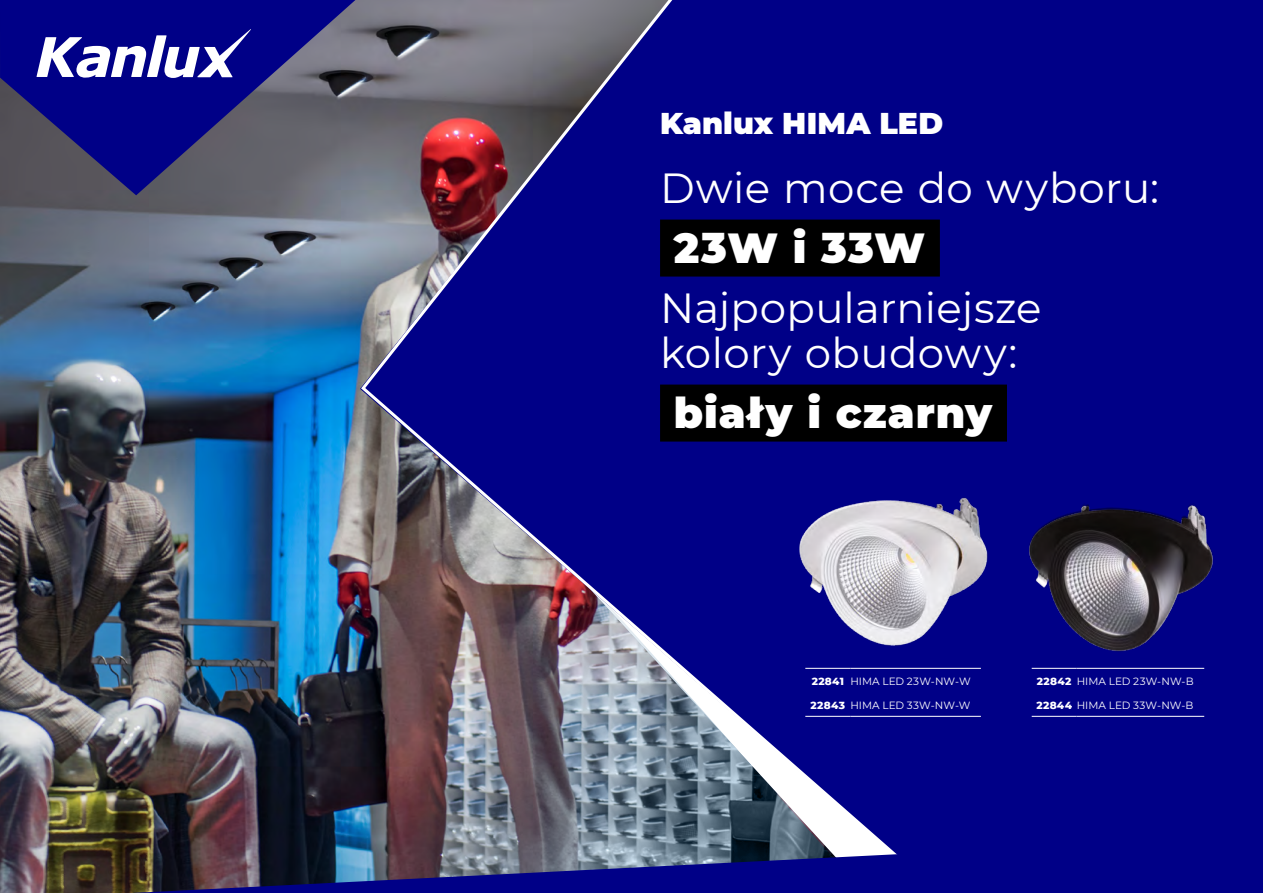
<style>
.page{position:relative;width:1263px;height:893px;background:#fff}
.page>*{position:absolute;margin:0;border:0;box-sizing:border-box;transform-origin:0 0}
.t1{font:42px/45px "Montserrat";letter-spacing:.01em;color:#fff}
.t2{font:900 42px "Montserrat";letter-spacing:.025em;color:#fff}
.t3{font:900 30px "Montserrat";letter-spacing:.005em;color:#fff}
.t4{font:10.5px "Montserrat";letter-spacing:.005em;color:#fff}
.s1{font-weight:800}
</style>
<div class="page">
<img style="left:0;top:0;width:359px;height:893px">
<div style="left:1011px;top:0;width:252px;height:836px;background:#000087"></div>
<svg style="left:0;top:0;width:355px;height:195px;background:#313078"></svg>
<svg style="left:37px;top:29px;width:214px;height:49px"></svg>
<img style="left:359px;top:0;width:652px;height:836px">
<svg style="left:132px;top:836px;width:1131px;height:57px;background:#272a7a"></svg>
<div style="left:660px;top:220px;width:280px;height:57px;background:#000"></div>
<div style="left:660px;top:385px;width:347px;height:57px;background:#000"></div>
<img style="left:1019px;top:489px;width:204px;height:165px">
<img style="left:792px;top:484px;width:204px;height:170px">
<hr style="left:1032px;top:692px;width:45px;height:1px;background:#000087">
<hr style="left:1077px;top:692px;width:127px;height:1px;background:#000087">
<hr style="left:1032px;top:668px;width:45px;height:1px;background:#fff">
<hr style="left:1077px;top:668px;width:127px;height:1px;background:#fff">
<hr style="left:1032px;top:716px;width:45px;height:1px;background:#fff">
<hr style="left:1077px;top:716px;width:127px;height:1px;background:#fff">
<hr style="left:805px;top:692px;width:45px;height:1px;background:#000087">
<hr style="left:850px;top:692px;width:131px;height:1px;background:#000087">
<hr style="left:805px;top:668px;width:45px;height:1px;background:#fff">
<hr style="left:850px;top:668px;width:131px;height:1px;background:#fff">
<hr style="left:805px;top:716px;width:45px;height:1px;background:#fff">
<hr style="left:850px;top:716px;width:131px;height:1px;background:#fff">
<h2 class="t3" style="left:660px;top:101px;width:285px">Kanlux HIMA LED</h2>
<h1 class="t1" style="left:660px;top:164px;width:501px">Dwie moce do wyboru:</h1>
<h1 class="t2" style="left:674px;top:217px;width:253px">23W i 33W</h1>
<h1 class="t1" style="left:660px;top:284px;width:383px">Najpopularniejsze kolory obudowy:</h1>
<h1 class="t2" style="left:674px;top:382px;width:320px">biały i czarny</h1>
<p class="t4" style="left:812px;top:674px;width:161px"><span class="s1">22841</span> HIMA LED 23W-NW-W</p>
<p class="t4" style="left:810px;top:698px;width:162px"><span class="s1">22843</span> HIMA LED 33W-NW-W</p>
<p class="t4" style="left:1037px;top:674px;width:158px"><span class="s1">22842</span> HIMA LED 23W-NW-B</p>
<p class="t4" style="left:1036px;top:698px;width:159px"><span class="s1">22844</span> HIMA LED 33W-NW-B</p>
</div>
